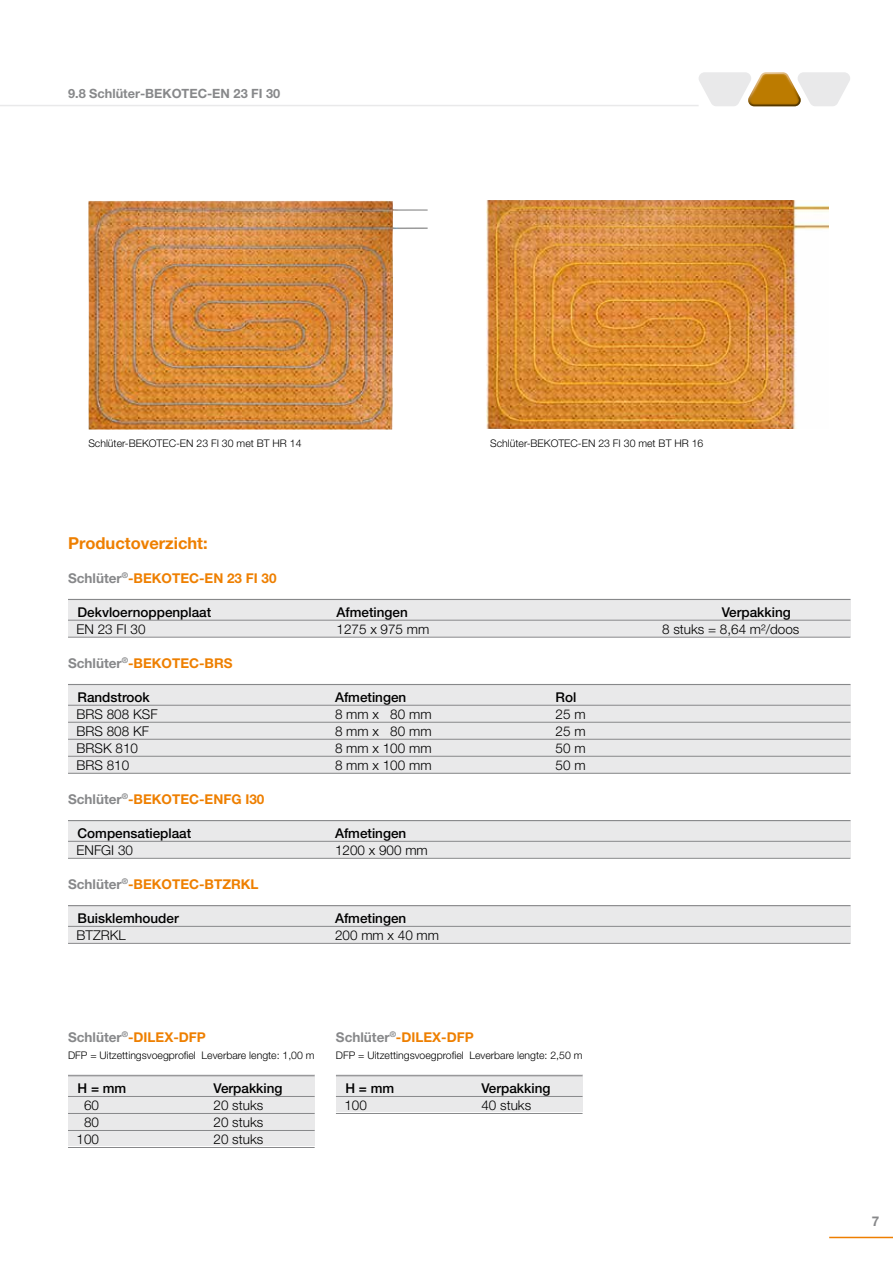
<style>
.page{position:relative;width:893px;height:1263px;background:#fff}
.page>*{position:absolute;margin:0;border:0;box-sizing:border-box;transform-origin:0 0}
.Überschrift{font:700 16.5px "Helvetica Neue LT Pro";color:#ee7f00}
.Tabelle_Fuß{font:300 13.5px "Helvetica Neue LT Pro";color:#000}
.Tabelle_Kopf{font:500 13.5px "Helvetica Neue LT Pro";color:#000}
.Unter-Überschrift{font:700 13.5px "Helvetica Neue LT Pro";color:#ee7f00}
.t1{font:700 13.5px "Helvetica Neue LT Pro";color:#87888a}
.t2{font:700 12.75px "Helvetica Neue LT Pro";color:#87888a}
.Material_und_Länge_7pt{font:300 10.5px "Helvetica Neue LT Pro";color:#000}
.s1{color:#87888a}
</style>
<div class="page">
<hr style="left:0;top:105px;width:699px;height:1px;background:#e9e9ea">
<svg style="left:699px;top:72px;width:151px;height:34px"></svg>
<hr style="left:829px;top:1237px;width:64px;height:1px;background:#ee7f00">
<div style="left:68px;top:685px;width:782px;height:89px;background:#e9e9ea"></div>
<div style="left:68px;top:600px;width:782px;height:37px;background:#e9e9ea"></div>
<hr style="left:68px;top:599px;width:782px;height:1px;background:#87888a">
<hr style="left:68px;top:620px;width:782px;height:1px;background:#87888a">
<hr style="left:68px;top:637px;width:782px;height:1px;background:#87888a">
<hr style="left:68px;top:684px;width:782px;height:1px;background:#87888a">
<hr style="left:68px;top:705px;width:782px;height:1px;background:#87888a">
<hr style="left:68px;top:722px;width:782px;height:1px;background:#87888a">
<hr style="left:68px;top:739px;width:782px;height:1px;background:#87888a">
<hr style="left:68px;top:756px;width:782px;height:1px;background:#87888a">
<hr style="left:68px;top:773px;width:782px;height:1px;background:#87888a">
<div style="left:68px;top:1075px;width:247px;height:71px;background:#e9e9ea"></div>
<hr style="left:68px;top:1075px;width:247px;height:1px;background:#87888a">
<hr style="left:68px;top:1096px;width:247px;height:1px;background:#87888a">
<hr style="left:68px;top:1113px;width:247px;height:1px;background:#87888a">
<hr style="left:68px;top:1130px;width:247px;height:1px;background:#87888a">
<hr style="left:68px;top:1147px;width:247px;height:1px;background:#87888a">
<div style="left:336px;top:1075px;width:247px;height:37px;background:#e9e9ea"></div>
<hr style="left:336px;top:1075px;width:247px;height:1px;background:#87888a">
<hr style="left:336px;top:1096px;width:247px;height:1px;background:#87888a">
<hr style="left:336px;top:1113px;width:247px;height:1px;background:#87888a">
<div style="left:68px;top:821px;width:782px;height:37px;background:#e9e9ea"></div>
<hr style="left:68px;top:820px;width:782px;height:1px;background:#87888a">
<hr style="left:68px;top:841px;width:782px;height:1px;background:#87888a">
<hr style="left:68px;top:858px;width:782px;height:1px;background:#87888a">
<div style="left:68px;top:906px;width:782px;height:37px;background:#e9e9ea"></div>
<hr style="left:68px;top:905px;width:782px;height:1px;background:#87888a">
<hr style="left:68px;top:926px;width:782px;height:1px;background:#87888a">
<hr style="left:68px;top:943px;width:782px;height:1px;background:#87888a">
<img style="left:486px;top:200px;width:342px;height:229px">
<img style="left:88px;top:201px;width:340px;height:228px">
<p class="t2" style="left:68px;top:86px;width:214px">9.8 Schlüter-BEKOTEC-EN 23 FI 30</p>
<p class="Material_und_Länge_7pt" style="left:88px;top:436px;width:215px">Schlüter-BEKOTEC-EN 23 FI 30 met BT HR 14</p>
<p class="Material_und_Länge_7pt" style="left:490px;top:436px;width:215px">Schlüter-BEKOTEC-EN 23 FI 30 met BT HR 16</p>
<p class="Überschrift" style="left:68px;top:532px;width:141px">Productoverzicht:</p>
<p class="Unter-Überschrift" style="left:68px;top:569px;width:210px"><span class="s1">Schlüter</span><sup>®</sup>-BEKOTEC-EN 23 FI 30</p>
<p class="Tabelle_Kopf" style="left:78px;top:604px;width:135px">Dekvloernoppenplaat</p>
<p class="Tabelle_Kopf" style="left:337px;top:604px;width:73px">Afmetingen</p>
<p class="Tabelle_Kopf" style="left:722px;top:604px;width:71px">Verpakking</p>
<p class="Tabelle_Fuß" style="left:77px;top:620px;width:71px">EN 23 FI 30</p>
<p class="Tabelle_Fuß" style="left:337px;top:620px;width:94px">1275 x 975 mm</p>
<p class="Tabelle_Fuß" style="left:662px;top:620px;width:139px">8 stuks = 8,64 m²/doos</p>
<p class="Unter-Überschrift" style="left:68px;top:654px;width:166px"><span class="s1">Schlüter</span><sup>®</sup>-BEKOTEC-BRS</p>
<p class="Tabelle_Kopf" style="left:78px;top:689px;width:74px">Randstrook</p>
<p class="Tabelle_Kopf" style="left:335px;top:689px;width:73px">Afmetingen</p>
<p class="Tabelle_Kopf" style="left:556px;top:689px;width:22px">Rol</p>
<p class="Tabelle_Fuß" style="left:77px;top:706px;width:83px">BRS 808 KSF</p>
<p class="Tabelle_Fuß" style="left:335px;top:706px;width:98px">8 mm x 80 mm</p>
<p class="Tabelle_Fuß" style="left:556px;top:706px;width:32px">25 m</p>
<p class="Tabelle_Fuß" style="left:77px;top:723px;width:74px">BRS 808 KF</p>
<p class="Tabelle_Fuß" style="left:335px;top:723px;width:98px">8 mm x 80 mm</p>
<p class="Tabelle_Fuß" style="left:556px;top:723px;width:32px">25 m</p>
<p class="Tabelle_Fuß" style="left:77px;top:740px;width:63px">BRSK 810</p>
<p class="Tabelle_Fuß" style="left:335px;top:740px;width:98px">8 mm x 100 mm</p>
<p class="Tabelle_Fuß" style="left:556px;top:740px;width:32px">50 m</p>
<p class="Tabelle_Fuß" style="left:77px;top:757px;width:54px">BRS 810</p>
<p class="Tabelle_Fuß" style="left:335px;top:757px;width:98px">8 mm x 100 mm</p>
<p class="Tabelle_Fuß" style="left:556px;top:757px;width:32px">50 m</p>
<p class="Unter-Überschrift" style="left:68px;top:790px;width:198px"><span class="s1">Schlüter</span><sup>®</sup>-BEKOTEC-ENFG I30</p>
<p class="Tabelle_Kopf" style="left:78px;top:825px;width:115px">Compensatieplaat</p>
<p class="Tabelle_Kopf" style="left:335px;top:825px;width:73px">Afmetingen</p>
<p class="Tabelle_Fuß" style="left:77px;top:842px;width:58px">ENFGI 30</p>
<p class="Tabelle_Fuß" style="left:335px;top:842px;width:94px">1200 x 900 mm</p>
<p class="Unter-Überschrift" style="left:68px;top:875px;width:192px"><span class="s1">Schlüter</span><sup>®</sup>-BEKOTEC-BTZRKL</p>
<p class="Tabelle_Kopf" style="left:78px;top:910px;width:103px">Buisklemhouder</p>
<p class="Tabelle_Kopf" style="left:335px;top:910px;width:73px">Afmetingen</p>
<p class="Tabelle_Fuß" style="left:77px;top:927px;width:51px">BTZRKL</p>
<p class="Tabelle_Fuß" style="left:335px;top:927px;width:106px">200 mm x 40 mm</p>
<p class="Unter-Überschrift" style="left:68px;top:1029px;width:139px"><span class="s1">Schlüter</span><sup>®</sup>-DILEX-DFP</p>
<p class="Material_und_Länge_7pt" style="left:68px;top:1049px;width:248px">DFP = Uitzettingsvoegprofiel Leverbare lengte: 1,00 m</p>
<p class="Tabelle_Kopf" style="left:78px;top:1080px;width:50px">H = mm</p>
<p class="Tabelle_Kopf" style="left:214px;top:1080px;width:71px">Verpakking</p>
<p class="Tabelle_Fuß" style="left:84px;top:1097px;width:17px">60</p>
<p class="Tabelle_Fuß" style="left:214px;top:1097px;width:51px">20 stuks</p>
<p class="Tabelle_Fuß" style="left:84px;top:1114px;width:17px">80</p>
<p class="Tabelle_Fuß" style="left:214px;top:1114px;width:51px">20 stuks</p>
<p class="Tabelle_Fuß" style="left:77px;top:1131px;width:24px">100</p>
<p class="Tabelle_Fuß" style="left:214px;top:1131px;width:51px">20 stuks</p>
<p class="Unter-Überschrift" style="left:336px;top:1029px;width:139px"><span class="s1">Schlüter</span><sup>®</sup>-DILEX-DFP</p>
<p class="Material_und_Länge_7pt" style="left:336px;top:1049px;width:248px">DFP = Uitzettingsvoegprofiel Leverbare lengte: 2,50 m</p>
<p class="Tabelle_Kopf" style="left:345px;top:1080px;width:50px">H = mm</p>
<p class="Tabelle_Kopf" style="left:481px;top:1080px;width:71px">Verpakking</p>
<p class="Tabelle_Fuß" style="left:344px;top:1097px;width:24px">100</p>
<p class="Tabelle_Fuß" style="left:481px;top:1097px;width:51px">40 stuks</p>
<p class="t1" style="left:872px;top:1213px;width:9px">7</p>
</div>
